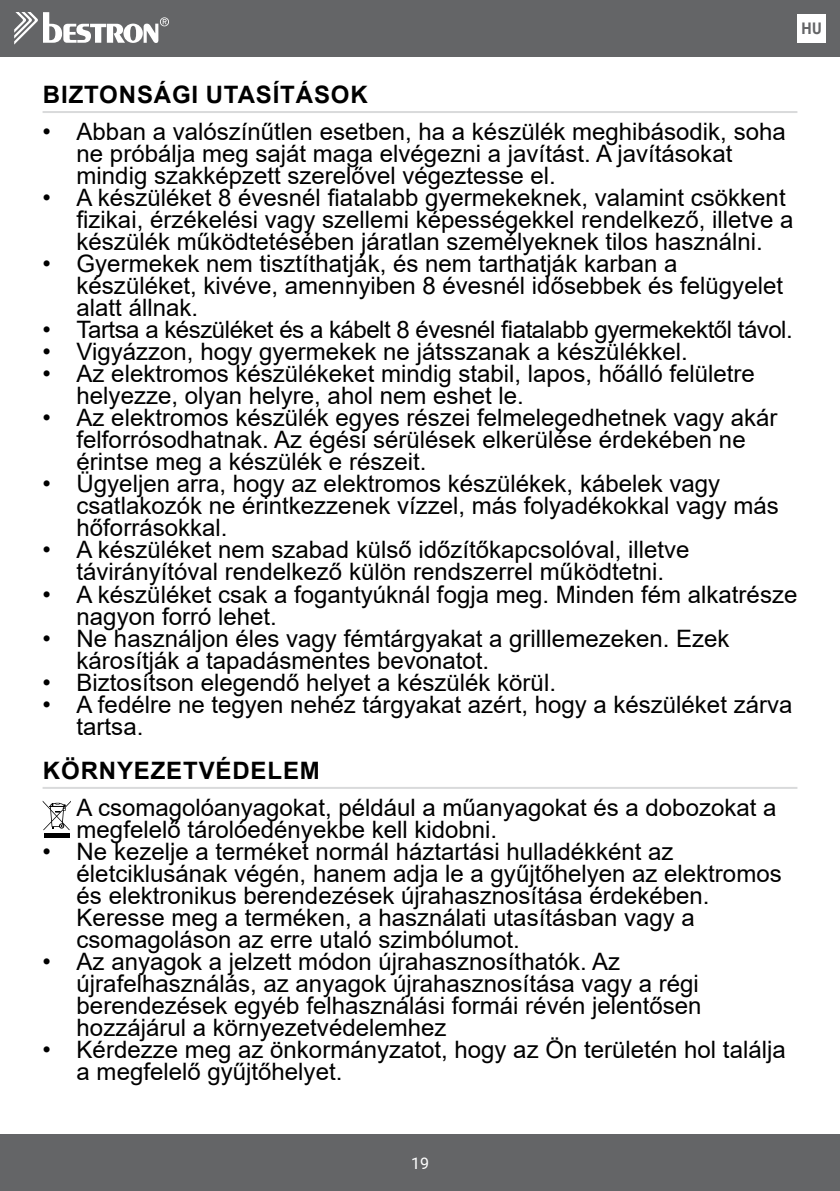
<style>
.page{position:relative;width:840px;height:1191px;background:#fff}
.page>*{position:absolute;margin:0;border:0;box-sizing:border-box;transform-origin:0 0}
.t1{font:24px/22px "Arial";color:#000}
.t2{font:24px "Arial";letter-spacing:-.02em;color:#000}
.t3{font:700 24px "Arial";letter-spacing:.035em;color:#000}
.t4{font:16px "Roboto";color:#fff}
.t5{font:700 16px "Century Gothic";color:#646567}
</style>
<div class="page">
<hr style="left:43px;top:111px;width:754px;height:2px;background:#d9dadb">
<hr style="left:43px;top:787px;width:754px;height:2px;background:#d9dadb">
<div style="left:44px;top:833px;width:25px;height:5px;background:#000"></div>
<svg style="left:43px;top:801px;width:28px;height:29px"></svg>
<div style="left:0;top:0;width:839px;height:57px;background:#646567"></div>
<div style="left:0;top:1134px;width:839px;height:57px;background:#646567"></div>
<svg style="left:14px;top:12px;width:155px;height:33px"></svg>
<div style="left:797px;top:14px;width:28px;height:29px;background:#fff"></div>
<p class="t5" style="left:800px;top:19px;width:23px">HU</p>
<p class="t3" style="left:43px;top:80px;width:326px">BIZTONSÁGI UTASÍTÁSOK</p>
<p class="t1" style="left:77px;top:123px;width:710px;text-indent:-34px">• Abban a valószínűtlen esetben, ha a készülék meghibásodik, soha ne próbálja meg saját maga elvégezni a javítást. A javításokat mindig szakképzett szerelővel végeztesse el.</p>
<p class="t1" style="left:77px;top:189px;width:718px;text-indent:-34px">• A készüléket 8 évesnél fiatalabb gyermekeknek, valamint csökkent fizikai, érzékelési vagy szellemi képességekkel rendelkező, illetve a készülék működtetésében járatlan személyeknek tilos használni.</p>
<p class="t1" style="left:77px;top:255px;width:707px;text-indent:-34px">• Gyermekek nem tisztíthatják, és nem tarthatják karban a készüléket, kivéve, amennyiben 8 évesnél idősebbek és felügyelet alatt állnak.</p>
<p class="t2" style="left:43px;top:320px;width:751px">• Tartsa a készüléket és a kábelt 8 évesnél fiatalabb gyermekektől távol.</p>
<p class="t1" style="left:43px;top:343px;width:646px">• Vigyázzon, hogy gyermekek ne játsszanak a készülékkel.</p>
<p class="t1" style="left:77px;top:365px;width:679px;text-indent:-34px">• Az elektromos készülékeket mindig stabil, lapos, hőálló felületre helyezze, olyan helyre, ahol nem eshet le.</p>
<p class="t1" style="left:77px;top:409px;width:702px;text-indent:-34px">• Az elektromos készülék egyes részei felmelegedhetnek vagy akár felforrósodhatnak. Az égési sérülések elkerülése érdekében ne érintse meg a készülék e részeit.</p>
<p class="t1" style="left:77px;top:475px;width:703px;text-indent:-34px">• Ügyeljen arra, hogy az elektromos készülékek, kábelek vagy csatlakozók ne érintkezzenek vízzel, más folyadékokkal vagy más hőforrásokkal.</p>
<p class="t1" style="left:43px;top:541px;width:648px;text-align:center">• A készüléket nem szabad külső időzítőkapcsolóval, illetve távirányítóval rendelkező külön rendszerrel működtetni.</p>
<p class="t1" style="left:77px;top:585px;width:721px;text-indent:-34px">• A készüléket csak a fogantyúknál fogja meg. Minden fém alkatrésze nagyon forró lehet.</p>
<p class="t1" style="left:77px;top:629px;width:654px;text-indent:-34px">• Ne használjon éles vagy fémtárgyakat a grilllemezeken. Ezek károsítják a tapadásmentes bevonatot.</p>
<p class="t1" style="left:43px;top:673px;width:514px">• Biztosítson elegendő helyet a készülék körül.</p>
<p class="t1" style="left:77px;top:695px;width:717px;text-indent:-34px">• A fedélre ne tegyen nehéz tárgyakat azért, hogy a készüléket zárva tartsa.</p>
<p class="t3" style="left:43px;top:756px;width:278px">KÖRNYEZETVÉDELEM</p>
<p class="t1" style="left:77px;top:796px;width:701px">A csomagolóanyagokat, például a műanyagokat és a dobozokat a megfelelő tárolóedényekbe kell kidobni.</p>
<p class="t1" style="left:77px;top:842px;width:706px;text-indent:-34px">• Ne kezelje a terméket normál háztartási hulladékként az életciklusának végén, hanem adja le a gyűjtőhelyen az elektromos és elektronikus berendezések újrahasznosítása érdekében.<br>Keresse meg a terméken, a használati utasításban vagy a csomagoláson az erre utaló szimbólumot.</p>
<p class="t1" style="left:77px;top:952px;width:626px;text-indent:-34px">• Az anyagok a jelzett módon újrahasznosíthatók. Az újrafelhasználás, az anyagok újrahasznosítása vagy a régi berendezések egyéb felhasználási formái révén jelentősen hozzájárul a környezetvédelemhez</p>
<p class="t1" style="left:77px;top:1040px;width:710px;text-indent:-34px">• Kérdezze meg az önkormányzatot, hogy az Ön területén hol találja a megfelelő gyűjtőhelyet.</p>
<p class="t4" style="left:411px;top:1156px;width:19px">19</p>
</div>
